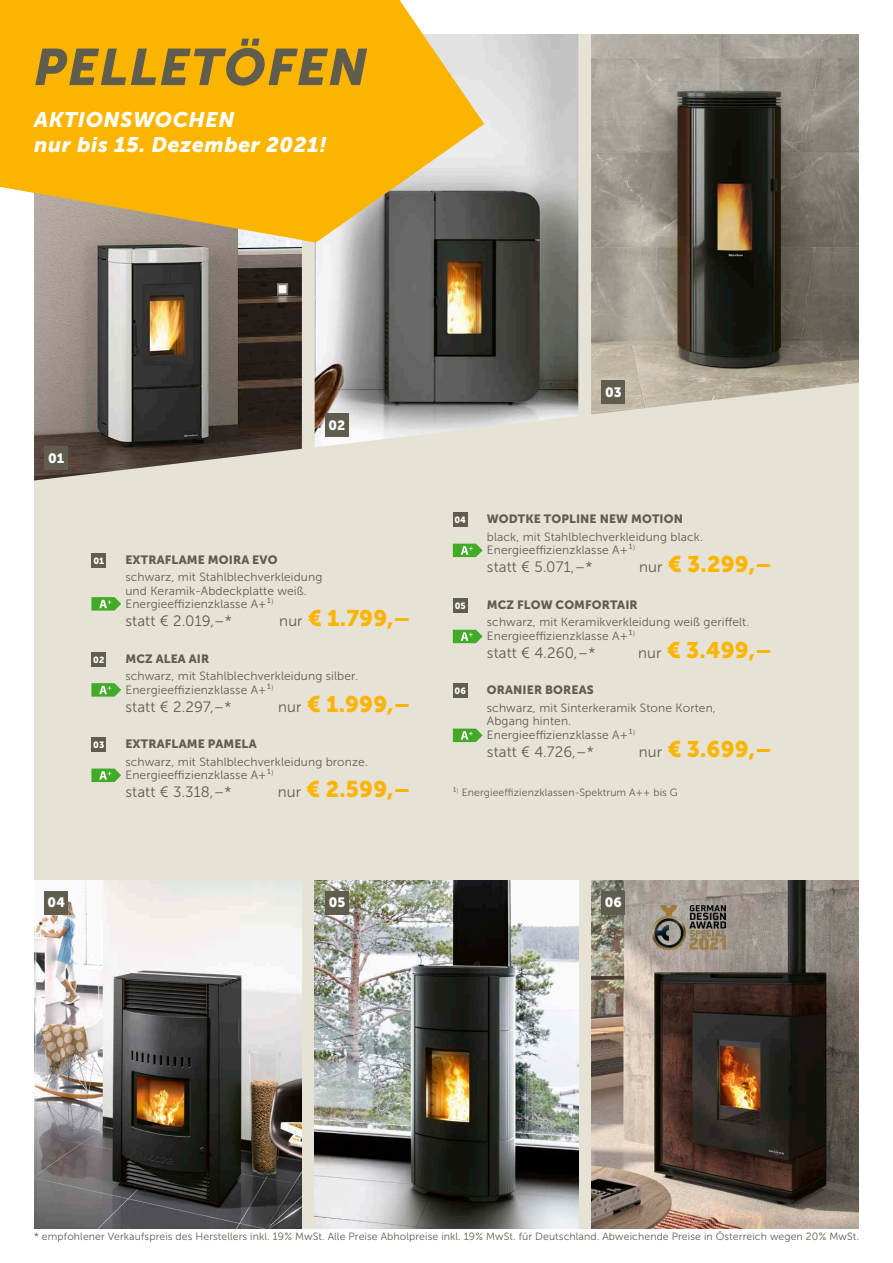
<style>
.page{position:relative;width:893px;height:1263px;background:#fff}
.page>*{position:absolute;margin:0;border:0;box-sizing:border-box;transform-origin:0 0}
.t1{font:italic 51px "Museo Sans 900";letter-spacing:.03em;color:#605d4e}
.t2{font:22.5px "Museo Sans 900";letter-spacing:.01em;color:#fbb500}
.t3{font:italic 21px/25.2px "Museo Sans 900";letter-spacing:.03em;color:#fff}
.t4{font:15px "Museo Sans 300";letter-spacing:.01em;color:#605d4e}
.t5{font:13.5px "Museo Sans 900";letter-spacing:.005em;color:#fff}
.t6{font:12px/13.5px "Museo Sans 300";letter-spacing:.01em;color:#605d4e}
.t7{font:12px "Museo Sans 900";letter-spacing:.01em;color:#605d4e}
.t8{font:10.5px "Museo Sans 300";letter-spacing:.01em;color:#605d4e}
.t9{font:9px "Museo Sans 900";letter-spacing:.005em;color:#fff}
.s1{font-family:"Museo Sans 300";font-size:15px;color:#605d4e}
</style>
<div class="page">
<div style="left:34px;top:34px;width:825px;height:1195px;background:#e6e2d6"></div>
<img style="left:315px;top:880px;width:263px;height:349px">
<img style="left:591px;top:880px;width:268px;height:349px">
<img style="left:34px;top:880px;width:268px;height:349px">
<img style="left:315px;top:34px;width:263px;height:413px">
<img style="left:591px;top:34px;width:268px;height:380px">
<img style="left:34px;top:242px;width:268px;height:238px">
<div style="left:453px;top:512px;width:15px;height:15px;background:#605d4e"></div>
<div style="left:453px;top:598px;width:15px;height:15px;background:#605d4e"></div>
<div style="left:453px;top:683px;width:15px;height:15px;background:#605d4e"></div>
<svg style="left:0;top:0;width:484px;height:242px;background:#edb423"></svg>
<div style="left:91px;top:553px;width:15px;height:15px;background:#605d4e"></div>
<div style="left:91px;top:652px;width:15px;height:15px;background:#605d4e"></div>
<div style="left:91px;top:737px;width:15px;height:15px;background:#605d4e"></div>
<svg style="left:91px;top:597px;width:30px;height:14px"></svg>
<svg style="left:91px;top:683px;width:30px;height:14px"></svg>
<svg style="left:453px;top:544px;width:30px;height:13px"></svg>
<svg style="left:91px;top:768px;width:30px;height:14px"></svg>
<svg style="left:453px;top:630px;width:30px;height:13px"></svg>
<svg style="left:453px;top:729px;width:30px;height:13px"></svg>
<img style="left:653px;top:906px;width:72px;height:43px">
<div style="left:45px;top:447px;width:23px;height:23px;background:#605d4e"></div>
<div style="left:325px;top:413px;width:24px;height:24px;background:#605d4e"></div>
<div style="left:602px;top:380px;width:23px;height:24px;background:#605d4e"></div>
<div style="left:45px;top:891px;width:23px;height:23px;background:#605d4e"></div>
<div style="left:325px;top:891px;width:24px;height:23px;background:#605d4e"></div>
<div style="left:602px;top:891px;width:23px;height:23px;background:#605d4e"></div>
<h1 class="t1" style="left:34px;top:38px;width:335px">PELLETÖFEN</h1>
<h3 class="t3" style="left:34px;top:107px;width:294px">AKTIONSWOCHEN<br>nur bis 15. Dezember 2021!</h3>
<p class="t5" style="left:48px;top:451px;width:18px">01</p>
<p class="t5" style="left:329px;top:417px;width:18px">02</p>
<p class="t9" style="left:93px;top:555px;width:12px">01</p>
<p class="t7" style="left:125px;top:553px;width:154px">EXTRAFLAME MOIRA EVO</p>
<p class="t6" style="left:125px;top:570px;width:198px">schwarz, mit Stahlblechverkleidung und Keramik-Abdeckplatte weiß.<br>Energieeffizienzklasse A+ ¹<sup>)</sup></p>
<p class="t4" style="left:125px;top:613px;width:108px">statt € 2.019,–*</p>
<h2 class="t2" style="left:279px;top:605px;width:133px"><span class="s1">nur</span> € 1.799,–</h2>
<p class="t9" style="left:93px;top:654px;width:13px">02</p>
<p class="t7" style="left:125px;top:652px;width:85px">MCZ ALEA AIR</p>
<p class="t6" style="left:125px;top:669px;width:234px">schwarz, mit Stahlblechverkleidung silber.<br>Energieeffizienzklasse A+ ¹<sup>)</sup></p>
<p class="t4" style="left:125px;top:698px;width:108px">statt € 2.297,–*</p>
<h2 class="t2" style="left:278px;top:691px;width:134px"><span class="s1">nur</span> € 1.999,–</h2>
<p class="t9" style="left:93px;top:740px;width:13px">03</p>
<p class="t7" style="left:125px;top:737px;width:133px">EXTRAFLAME PAMELA</p>
<p class="t6" style="left:125px;top:755px;width:244px">schwarz, mit Stahlblechverkleidung bronze.<br>Energieeffizienzklasse A+ ¹<sup>)</sup></p>
<p class="t4" style="left:125px;top:784px;width:108px">statt € 3.318,–*</p>
<h2 class="t2" style="left:278px;top:776px;width:134px"><span class="s1">nur</span> € 2.599,–</h2>
<p class="t5" style="left:605px;top:384px;width:18px">03</p>
<p class="t9" style="left:454px;top:515px;width:13px">04</p>
<p class="t7" style="left:487px;top:512px;width:198px">WODTKE TOPLINE NEW MOTION</p>
<p class="t6" style="left:487px;top:530px;width:218px">black, mit Stahlblechverkleidung black.<br>Energieeffizienzklasse A+ ¹<sup>)</sup></p>
<p class="t4" style="left:487px;top:559px;width:107px">statt € 5.071,–*</p>
<h2 class="t2" style="left:639px;top:552px;width:134px"><span class="s1">nur</span> € 3.299,–</h2>
<p class="t9" style="left:455px;top:600px;width:13px">05</p>
<p class="t7" style="left:487px;top:598px;width:152px">MCZ FLOW COMFORTAIR</p>
<p class="t6" style="left:487px;top:615px;width:264px">schwarz, mit Keramikverkleidung weiß geriffelt.<br>Energieeffizienzklasse A+ ¹<sup>)</sup></p>
<p class="t4" style="left:487px;top:644px;width:110px">statt € 4.260,–*</p>
<h2 class="t2" style="left:638px;top:637px;width:135px"><span class="s1">nur</span> € 3.499,–</h2>
<p class="t9" style="left:455px;top:686px;width:13px">06</p>
<p class="t7" style="left:487px;top:683px;width:108px">ORANIER BOREAS</p>
<p class="t6" style="left:487px;top:701px;width:230px">schwarz, mit Sinterkeramik Stone Korten,<br>Abgang hinten.<br>Energieeffizienzklasse A+ ¹<sup>)</sup></p>
<p class="t4" style="left:487px;top:743px;width:109px">statt € 4.726,–*</p>
<h2 class="t2" style="left:639px;top:736px;width:134px"><span class="s1">nur</span> € 3.699,–</h2>
<p class="t8" style="left:453px;top:787px;width:227px">¹<sup>)</sup> Energieeffizienzklassen-Spektrum A++ bis G</p>
<p class="t5" style="left:48px;top:895px;width:19px">04</p>
<p class="t5" style="left:329px;top:895px;width:18px">05</p>
<p class="t5" style="left:605px;top:895px;width:19px">06</p>
<p class="t8" style="left:34px;top:1230px;width:826px">* empfohlener Verkaufspreis des Herstellers inkl. 19 % MwSt. Alle Preise Abholpreise inkl. 19 % MwSt. für Deutschland. Abweichende Preise in Österreich wegen 20 % MwSt.</p>
</div>
